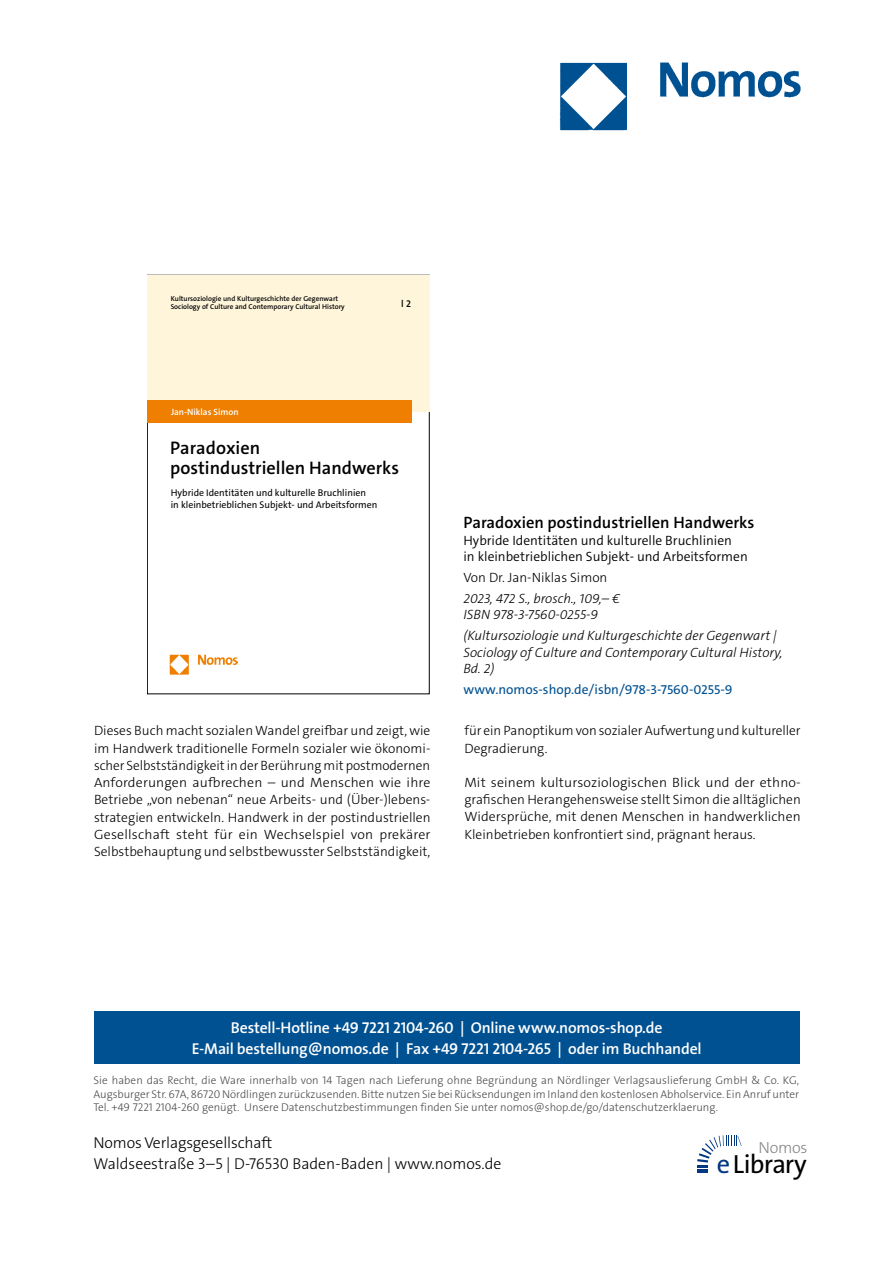
<style>
.page{position:relative;width:893px;height:1263px;background:#fff}
.page>*{position:absolute;margin:0;border:0;box-sizing:border-box;transform-origin:0 0}
.t1{font:26.4px "The Sans Os F";letter-spacing:-.03em;color:#000}
.t2{font:600 18.3px/19.5px "The Sans C5";color:#000}
._001_Buchtitel{font:600 16.5px "The Sans C5";color:#000}
.t3{font:300 16.2px "The Sans Os F";letter-spacing:-.02em;color:#87888a}
.t4{font:600 15.75px/21px "The Sans Os F";letter-spacing:-.01em;color:#fff;text-align:center}
.t5{font:300 15.75px/21px "The Sans Os F";color:#000}
._005_Fließtext{font:300 13.5px/17.2px "The Sans C5";color:#000;text-align:justify}
._004_Bibilo{font:italic 300 13.5px/16.5px "The Sans C5";color:#000}
._002_Untertitel{font:300 13.5px/16.5px "The Sans C5";color:#000}
.www_link{font:13.5px "The Sans C5";color:#005192}
._003_Autor{font:300 13.5px "The Sans C5";color:#000}
.t6{font:300 11.25px/13.5px "The Sans Os F";color:#4b4b4d;text-align:justify}
.t7{font:9.75px/11.7px "The Sans C5";color:#000}
.t8{font:600 9.75px "The Sans C5";color:#000}
.t9{font:600 9.15px "The Sans C5";color:#fff}
.t10{font:600 7.2px/8.6px "The Sans C5";color:#000}
.s1{color:#003882}
</style>
<div class="page">
<img style="left:559px;top:62px;width:242px;height:69px">
<div style="left:94px;top:1011px;width:705px;height:52px;background:#005192"></div>
<svg style="left:697px;top:1135px;width:45px;height:38px"></svg>
<div style="left:147px;top:275px;width:283px;height:137px;background:#fff5db"></div>
<div style="left:147px;top:400px;width:264px;height:23px;background:#ee7f00"></div>
<img style="left:170px;top:655px;width:67px;height:19px">
<p class="t10" style="left:171px;top:294px;width:175px">Kultursoziologie und Kulturgeschichte der Gegenwart<br>Sociology of Culture and Contemporary Cultural History</p>
<p class="t8" style="left:401px;top:297px;width:11px">l2</p>
<p class="t9" style="left:171px;top:406px;width:69px">Jan-Niklas Simon</p>
<h2 class="t2" style="left:170px;top:438px;width:230px">Paradoxien postindustriellen Handwerks</h2>
<p class="t7" style="left:171px;top:487px;width:208px">Hybride Identitäten und kulturelle Bruchlinien<br>in kleinbetrieblichen Subjekt- und Arbeitsformen</p>
<p class="_001_Buchtitel" style="left:463px;top:512px;width:292px">Paradoxien postindustriellen Handwerks</p>
<p class="_002_Untertitel" style="left:463px;top:532px;width:286px">Hybride Identitäten und kulturelle Bruchlinien<br>in kleinbetrieblichen Subjekt- und Arbeitsformen</p>
<p class="_003_Autor" style="left:463px;top:569px;width:145px">Von Dr. Jan-Niklas Simon</p>
<p class="_004_Bibilo" style="left:463px;top:590px;width:158px">2023, 472 S., brosch., 109,– €<br>ISBN 978-3-7560-0255-9</p>
<p class="_004_Bibilo" style="left:463px;top:627px;width:320px">(Kultursoziologie und Kulturgeschichte der Gegenwart |<br>Sociology of Culture and Contemporary Cultural History,<br>Bd. 2)</p>
<p class="www_link" style="left:463px;top:681px;width:271px">www.nomos-shop.de/isbn/978-3-7560-0255-9</p>
<p class="_005_Fließtext" style="left:94px;top:722px;width:338px">Dieses Buch macht sozialen Wandel greifbar und zeigt, wie im Handwerk traditionelle Formeln sozialer wie ökonomi&shy;scher Selbstständigkeit in der Berührung mit postmodernen Anforderungen aufbrechen – und Menschen wie ihre Betriebe „von nebenan“ neue Arbeits- und (Über-)lebens&shy;strategien entwickeln. Handwerk in der postindustriellen Gesellschaft steht für ein Wechselspiel von prekärer Selbstbehauptung und selbstbewusster Selbstständigkeit,</p>
<p class="_005_Fließtext" style="left:464px;top:722px;width:338px">für ein Panoptikum von sozialer Aufwertung und kultureller<br>Degradierung.</p>
<p class="_005_Fließtext" style="left:464px;top:774px;width:338px">Mit seinem kultursoziologischen Blick und der ethno&shy;grafischen Herangehensweise stellt Simon die alltäglichen Widersprüche, mit denen Menschen in handwerklichen Kleinbetrieben konfrontiert sind, prägnant heraus.</p>
<p class="t4" style="left:192px;top:1017px;width:511px">Bestell-Hotline +49 7221 2104-260 | Online www.nomos-shop.de<br>E-Mail bestellung@nomos.de | Fax +49 7221 2104-265 | oder im Buchhandel</p>
<p class="t6" style="left:94px;top:1074px;width:707px">Sie haben das Recht, die Ware innerhalb von 14 Tagen nach Lieferung ohne Begründung an Nördlinger Verlagsauslieferung GmbH &amp; Co. KG, Augsburger Str. 67A, 86720 Nördlingen zurückzusenden. Bitte nutzen Sie bei Rücksendungen im Inland den kostenlosen Abholservice. Ein Anruf unter Tel. +49 7221 2104-260 genügt. Unsere Datenschutzbestimmungen finden Sie unter nomos@shop.de/go/datenschutzerklaerung.</p>
<p class="t5" style="left:94px;top:1133px;width:409px">Nomos Verlagsgesellschaft<br>Waldseestraße 3–5 | D-76530 Baden-Baden | www.nomos.de</p>
<p class="t3" style="left:758px;top:1137px;width:51px">Nomos</p>
<h1 class="t1" style="left:717px;top:1147px;width:91px"><span class="s1">e</span>Library</h1>
</div>
